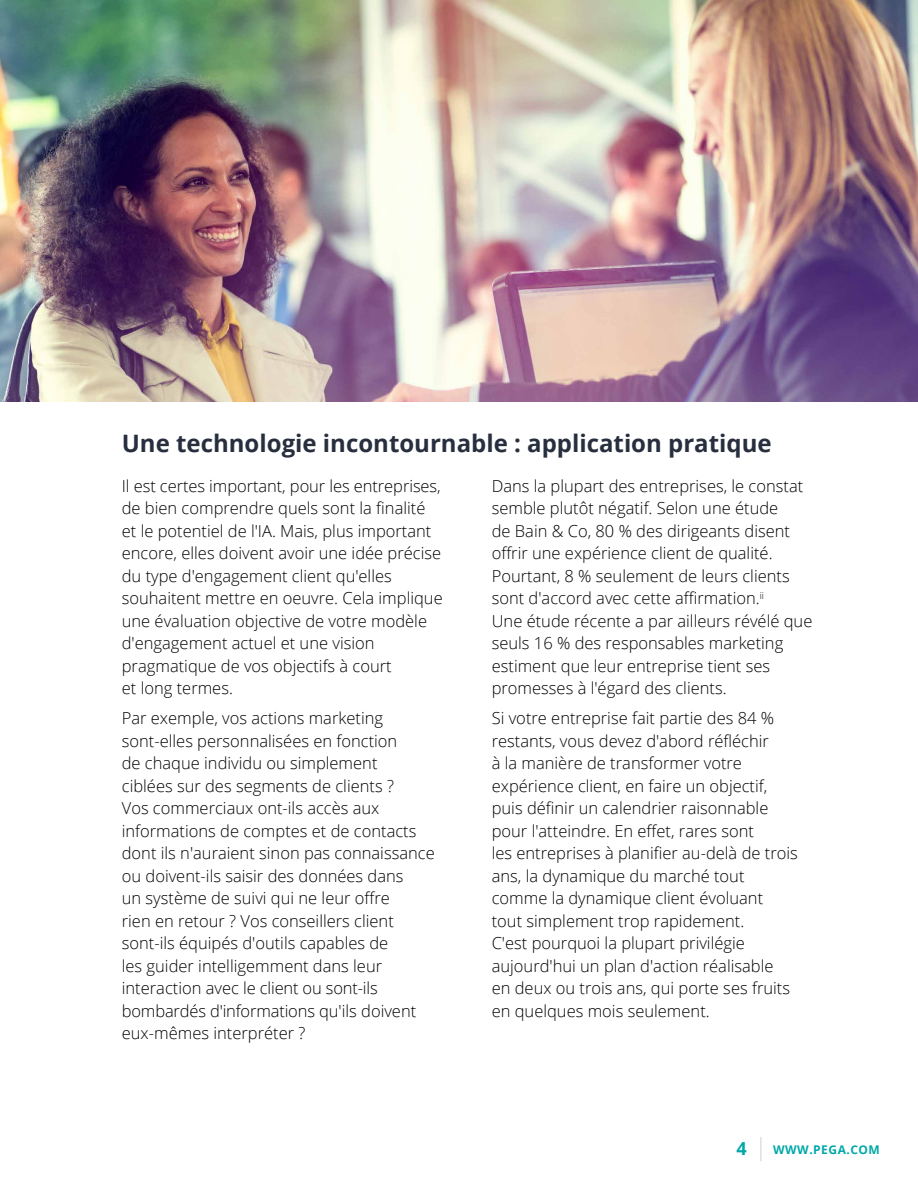
<style>
.page{position:relative;width:918px;height:1188px;background:#fff}
.page>*{position:absolute;margin:0;border:0;box-sizing:border-box;transform-origin:0 0}
.t1{font:700 24px "Open Sans";color:#272f3f}
.t2{font:700 18px "Open Sans";color:#02a8a8}
.t3{font:300 16.5px/22.5px "Open Sans";color:#000}
.t4{font:700 12px "Open Sans";letter-spacing:.04em;color:#02a8a8}
</style>
<div class="page">
<svg style="left:761px;top:1137px;width:1px;height:24px"></svg>
<img style="left:0;top:0;width:918px;height:401px">
<h1 class="t1" style="left:122px;top:426px;width:651px">Une technologie incontournable : application pratique</h1>
<p class="t3" style="left:122px;top:474px;width:322px">Il est certes important, pour les entreprises, de bien comprendre quels sont la finalité et le potentiel de l'IA. Mais, plus important encore, elles doivent avoir une idée précise du type d'engagement client qu'elles souhaitent mettre en oeuvre. Cela implique une évaluation objective de votre modèle d'engagement actuel et une vision pragmatique de vos objectifs à court<br>et long termes.</p>
<p class="t3" style="left:122px;top:707px;width:314px">Par exemple, vos actions marketing sont‑elles personnalisées en fonction<br>de chaque individu ou simplement<br>ciblées sur des segments de clients ?<br>Vos commerciaux ont-ils accès aux informations de comptes et de contacts dont ils n'auraient sinon pas connaissance ou doivent-ils saisir des données dans<br>un système de suivi qui ne leur offre<br>rien en retour ? Vos conseillers client sont-ils équipés d'outils capables de<br>les guider intelligemment dans leur interaction avec le client ou sont-ils bombardés d'informations qu'ils doivent eux‑mêmes interpréter ?</p>
<p class="t3" style="left:492px;top:474px;width:322px">Dans la plupart des entreprises, le constat semble plutôt négatif. Selon une étude<br>de Bain &amp; Co, 80 % des dirigeants disent offrir une expérience client de qualité.<br>Pourtant, 8 % seulement de leurs clients sont d'accord avec cette affirmation.<sup>ii<br></sup>Une étude récente a par ailleurs révélé que seuls 16 % des responsables marketing estiment que leur entreprise tient ses promesses à l'égard des clients.</p>
<p class="t3" style="left:492px;top:707px;width:308px">Si votre entreprise fait partie des 84 % restants, vous devez d'abord réfléchir<br>à la manière de transformer votre expérience client, en faire un objectif, puis définir un calendrier raisonnable pour l'atteindre. En effet, rares sont<br>les entreprises à planifier au-delà de trois ans, la dynamique du marché tout comme la dynamique client évoluant<br>tout simplement trop rapidement.<br>C'est pourquoi la plupart privilégie aujourd'hui un plan d'action réalisable<br>en deux ou trois ans, qui porte ses fruits en quelques mois seulement.</p>
<p class="t2" style="left:737px;top:1136px;width:12px">4</p>
<p class="t4" style="left:773px;top:1142px;width:108px">WWW.PEGA.COM</p>
</div>
